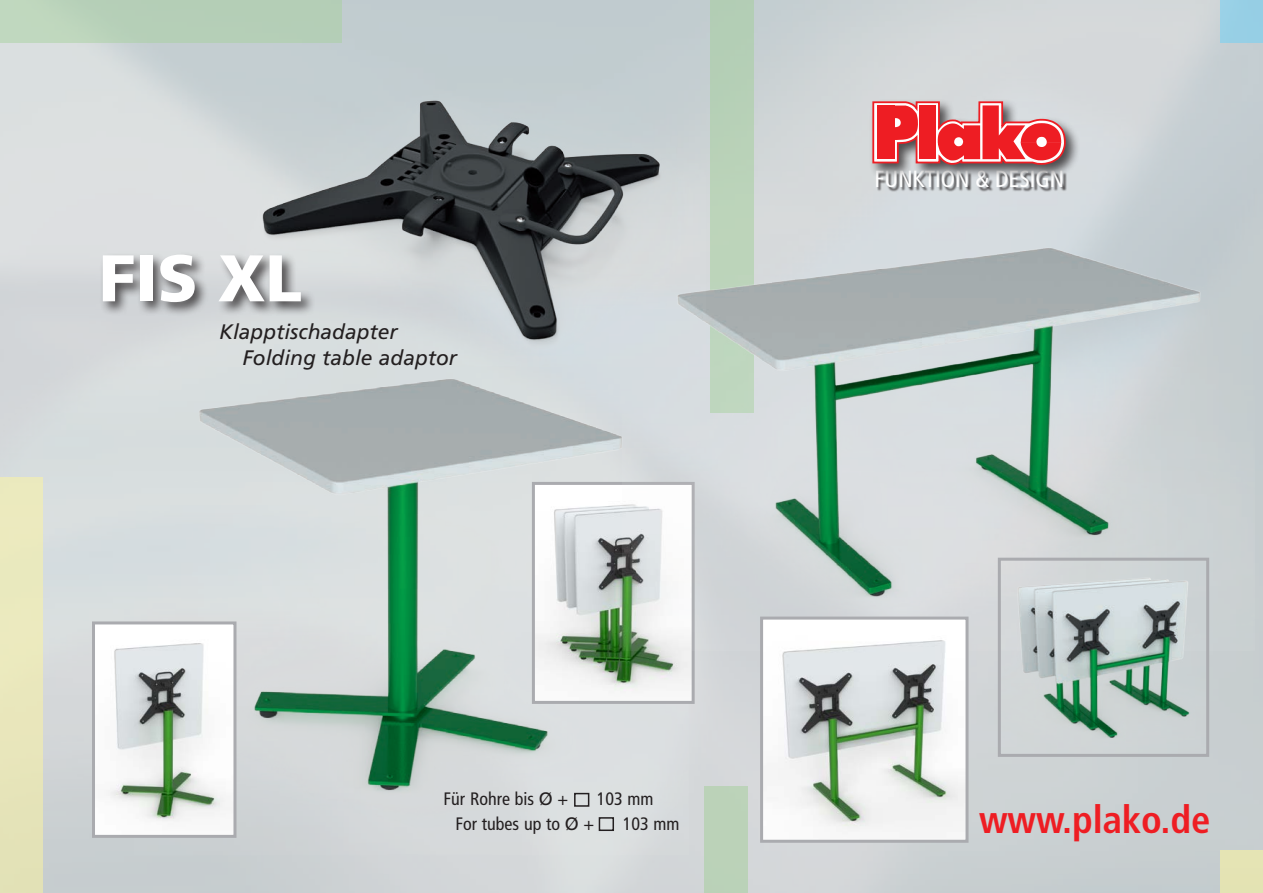
<style>
.page{position:relative;width:1263px;height:893px;background:#fff}
.page>*{position:absolute;margin:0;border:0;box-sizing:border-box;transform-origin:0 0}
.t1{font:900 65.85px "Frutiger";color:#fff}
.t2{font:700 condensed 38.55px "Frutiger";color:#ee1d23}
.t3{font:condensed 23.4px "Frutiger";color:#fff}
.t4{font:italic 21px "Frutiger";color:#231f20}
.t5{font:condensed 18px "Frutiger";color:#231f20}
.s1{font-stretch:normal}
</style>
<div class="page">
<div style="left:0;top:477px;width:43px;height:416px;background:#e9e7bc"></div>
<div style="left:1220px;top:0;width:43px;height:43px;background:#97cfe5"></div>
<div style="left:1220px;top:850px;width:43px;height:43px;background:#e4e3b4"></div>
<div style="left:710px;top:0;width:43px;height:412px;background:#b5d0b6"></div>
<div style="left:704px;top:787px;width:44px;height:106px;background:#bbd2b8"></div>
<div style="left:0;top:0;width:341px;height:43px;background:#b5cfb7"></div>
<div style="left:877px;top:171px;width:190px;height:21px;background:#231f20;opacity:.75"></div>
<div style="left:869px;top:98px;width:211px;height:82px;background:#231f20;opacity:.75"></div>
<svg style="left:871px;top:101px;width:196px;height:65px"></svg>
<img style="left:135px;top:317px;width:553px;height:538px">
<img style="left:96px;top:625px;width:136px;height:209px">
<div style="left:92px;top:621px;width:144px;height:217px;border:3px solid #aaabaf"></div>
<img style="left:536px;top:486px;width:155px;height:214px">
<div style="left:532px;top:482px;width:163px;height:222px;border:3px solid #aaabaf"></div>
<img style="left:622px;top:194px;width:632px;height:457px">
<img style="left:764px;top:621px;width:200px;height:218px">
<div style="left:760px;top:617px;width:208px;height:226px;border:3px solid #aaabaf"></div>
<img style="left:1002px;top:562px;width:203px;height:191px">
<div style="left:998px;top:558px;width:211px;height:199px;border:3px solid #aaabaf"></div>
<img style="left:225px;top:54px;width:480px;height:313px">
<div style="left:100px;top:252px;width:216px;height:65px;background:#231f20;opacity:.75"></div>
<div style="left:574px;top:793px;width:15px;height:14px;border:2px solid #231f20"></div>
<div style="left:599px;top:817px;width:15px;height:14px;border:2px solid #231f20"></div>
<h1 class="t1" style="left:99px;top:238px;width:205px">FIS XL</h1>
<p class="t4" style="left:219px;top:319px;width:180px">Klapptischadapter</p>
<p class="t4" style="left:242px;top:345px;width:216px">Folding table adaptor</p>
<p class="t5" style="left:444px;top:789px;width:126px">Für Rohre bis <span class="s1">Ø</span> +</p>
<p class="t5" style="left:597px;top:789px;width:58px">103 mm</p>
<p class="t5" style="left:455px;top:813px;width:140px">For tubes up to <span class="s1">Ø</span> +</p>
<p class="t5" style="left:623px;top:813px;width:58px">103 mm</p>
<p class="t3" style="left:874px;top:165px;width:191px">FUNKTION &amp; DESIGN</p>
<h2 class="t2" style="left:979px;top:796px;width:233px">www.plako.de</h2>
</div>
